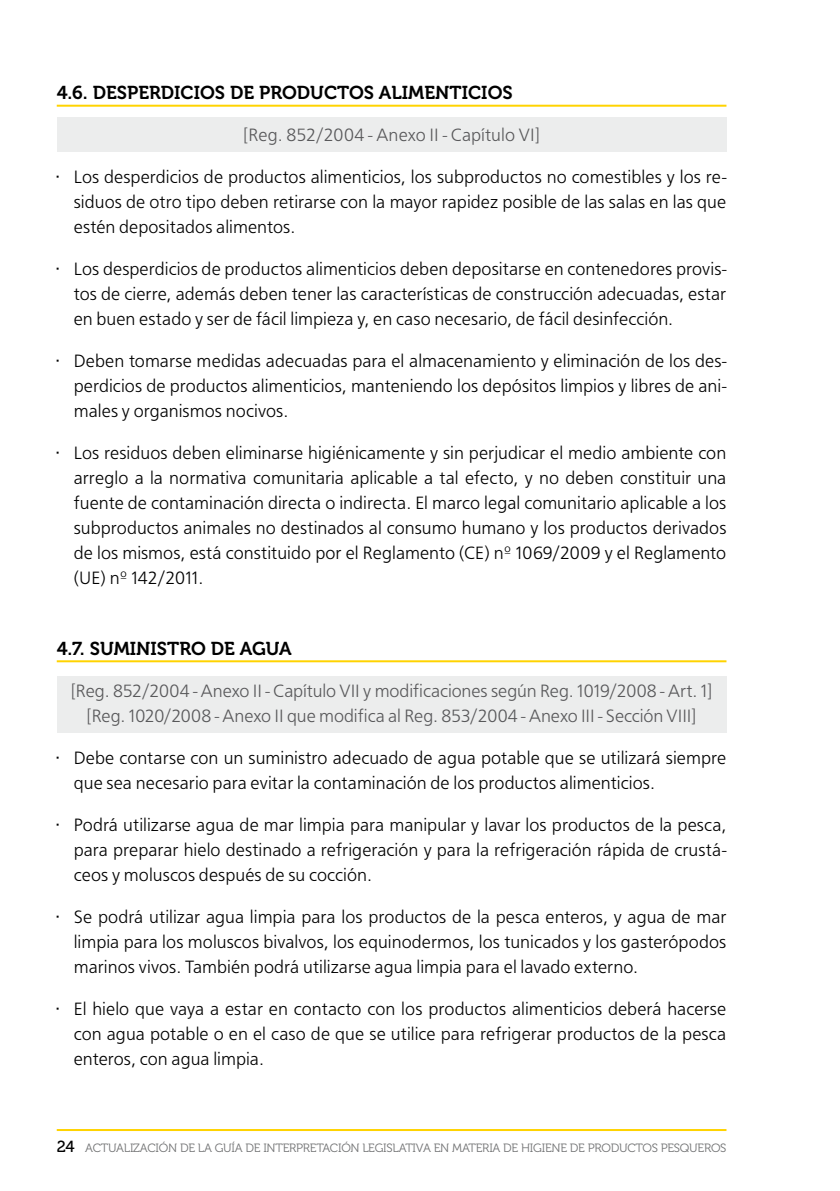
<style>
.page{position:relative;width:840px;height:1191px;background:#fff}
.page>*{position:absolute;margin:0;border:0;box-sizing:border-box;transform-origin:0 0}
.t1{font:18.6px/25px "Frutiger";color:#000;text-align:justify}
.t2{font:18.6px/25px "Frutiger";letter-spacing:-.005em;color:#58585a;text-align:center}
.t3{font:18.6px "Museo 700";color:#000}
.t4{font:12px "Museo 300";letter-spacing:-.02em;color:#707172}
.s1{font-family:"Museo 500";font-size:16px;color:#000}
</style>
<div class="page">
<hr style="left:57px;top:1129px;width:669px;height:2px;background:#ffd300">
<div style="left:57px;top:118px;width:669px;height:34px;background:#eceded"></div>
<div style="left:57px;top:676px;width:669px;height:56px;background:#eceded"></div>
<hr style="left:57px;top:105px;width:669px;height:2px;background:#ffd300">
<hr style="left:57px;top:660px;width:669px;height:2px;background:#ffd300">
<p class="t3" style="left:57px;top:82px;width:457px">4.6. DESPERDICIOS DE PRODUCTOS ALIMENTICIOS</p>
<p class="t2" style="left:243px;top:124px;width:298px">[Reg. 852/2004 - Anexo II - Capítulo VI]</p>
<p class="t1" style="left:74px;top:166px;width:653px;text-indent:-17px">· Los desperdicios de productos alimenticios, los subproductos no comestibles y los re&shy;siduos de otro tipo deben retirarse con la mayor rapidez posible de las salas en las que estén depositados alimentos.</p>
<p class="t1" style="left:74px;top:258px;width:653px;text-indent:-17px">· Los desperdicios de productos alimenticios deben depositarse en contenedores provis&shy;tos de cierre, además deben tener las características de construcción adecuadas, estar en buen estado y ser de fácil limpieza y, en caso necesario, de fácil desinfección.</p>
<p class="t1" style="left:74px;top:350px;width:653px;text-indent:-17px">· Deben tomarse medidas adecuadas para el almacenamiento y eliminación de los des&shy;perdicios de productos alimenticios, manteniendo los depósitos limpios y libres de ani&shy;males y organismos nocivos.</p>
<p class="t1" style="left:74px;top:442px;width:654px;text-indent:-17px">· Los residuos deben eliminarse higiénicamente y sin perjudicar el medio ambiente con arreglo a la normativa comunitaria aplicable a tal efecto, y no deben constituir una fuente de contaminación directa o indirecta. El marco legal comunitario aplicable a los subproductos animales no destinados al consumo humano y los productos derivados de los mismos, está constituido por el Reglamento (CE) nº 1069/2009 y el Reglamento (UE) nº 142/2011.</p>
<p class="t3" style="left:57px;top:638px;width:236px">4.7. SUMINISTRO DE AGUA</p>
<p class="t2" style="left:71px;top:679px;width:642px">[Reg. 852/2004 - Anexo II - Capítulo VII y modificaciones según Reg. 1019/2008 - Art. 1] [Reg. 1020/2008 - Anexo II que modifica al Reg. 853/2004 - Anexo III - Sección VIII]</p>
<p class="t1" style="left:74px;top:746px;width:653px;text-indent:-17px">· Debe contarse con un suministro adecuado de agua potable que se utilizará siempre que sea necesario para evitar la contaminación de los productos alimenticios.</p>
<p class="t1" style="left:74px;top:813px;width:653px;text-indent:-17px">· Podrá utilizarse agua de mar limpia para manipular y lavar los productos de la pesca, para preparar hielo destinado a refrigeración y para la refrigeración rápida de crustá&shy;ceos y moluscos después de su cocción.</p>
<p class="t1" style="left:74px;top:905px;width:653px;text-indent:-17px">· Se podrá utilizar agua limpia para los productos de la pesca enteros, y agua de mar limpia para los moluscos bivalvos, los equinodermos, los tunicados y los gasterópodos marinos vivos. También podrá utilizarse agua limpia para el lavado externo.</p>
<p class="t1" style="left:74px;top:997px;width:653px;text-indent:-17px">· El hielo que vaya a estar en contacto con los productos alimenticios deberá hacerse con agua potable o en el caso de que se utilice para refrigerar productos de la pesca enteros, con agua limpia.</p>
<p class="t4" style="left:57px;top:1141px;width:670px"><span class="s1">24</span> ACTUALIZACIÓN DE LA GUÍA DE INTERPRETACIÓN LEGISLATIVA EN MATERIA DE HIGIENE DE PRODUCTOS PESQUEROS</p>
</div>
